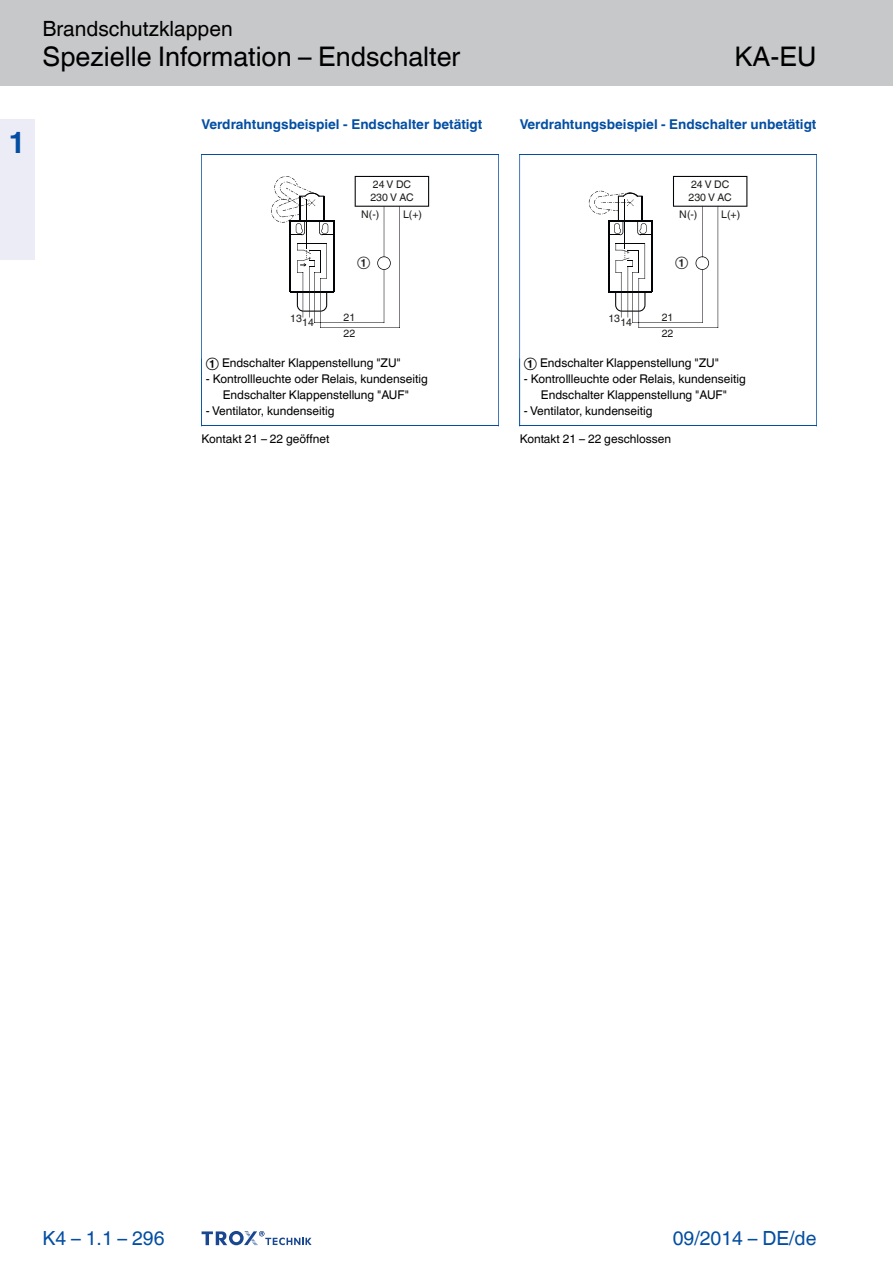
<style>
.page{position:relative;width:893px;height:1263px;background:#fff}
.page>*{position:absolute;margin:0;border:0;box-sizing:border-box;transform-origin:0 0}
.t1{font:700 30px "TROX Helvetica";color:#034ea2}
.t2{font:27px "TROX Helvetica";color:#000}
.t3{font:21px "TROX Helvetica";color:#000}
.t4{font:19.5px "TROX Helvetica";color:#034ea2}
.t5{font:700 13.5px "TROX Helvetica";color:#034ea2}
.t6{font:12px/15.8px "TROX Helvetica";color:#000;text-align:center}
.t7{font:12px "TROX Helvetica";color:#1d1d1b}
.t8{font:10.5px/15.8px "TROX Helvetica";color:#1d1d1b}
</style>
<div class="page">
<div style="left:0;top:0;width:893px;height:85px;background:#c7c8ca"></div>
<div style="left:0;top:119px;width:34px;height:140px;background:#ebecf6"></div>
<svg style="left:202px;top:1231px;width:110px;height:15px"></svg>
<svg style="left:355px;top:176px;width:74px;height:31px"></svg>
<svg style="left:377px;top:256px;width:14px;height:14px"></svg>
<hr style="left:384px;top:206px;width:1px;height:51px;background:#1a171b">
<hr style="left:399px;top:206px;width:1px;height:122px;background:#1a171b">
<hr style="left:384px;top:269px;width:1px;height:54px;background:#1a171b">
<hr style="left:320px;top:327px;width:80px;height:1px;background:#1a171b">
<hr style="left:314px;top:322px;width:70px;height:1px;background:#1a171b">
<hr style="left:320px;top:278px;width:1px;height:50px;background:#1a171b">
<hr style="left:314px;top:272px;width:1px;height:51px;background:#1a171b">
<hr style="left:309px;top:266px;width:1px;height:51px;background:#1a171b">
<hr style="left:303px;top:272px;width:1px;height:45px;background:#1a171b">
<svg style="left:271px;top:176px;width:63px;height:136px"></svg>
<svg style="left:673px;top:176px;width:74px;height:31px"></svg>
<svg style="left:695px;top:256px;width:14px;height:14px"></svg>
<hr style="left:702px;top:206px;width:1px;height:51px;background:#1a171b">
<hr style="left:718px;top:206px;width:1px;height:122px;background:#1a171b">
<hr style="left:702px;top:269px;width:1px;height:54px;background:#1a171b">
<hr style="left:638px;top:327px;width:80px;height:1px;background:#1a171b">
<hr style="left:632px;top:322px;width:70px;height:1px;background:#1a171b">
<hr style="left:638px;top:278px;width:1px;height:50px;background:#1a171b">
<hr style="left:632px;top:272px;width:1px;height:51px;background:#1a171b">
<hr style="left:627px;top:266px;width:1px;height:51px;background:#1a171b">
<hr style="left:621px;top:272px;width:1px;height:45px;background:#1a171b">
<svg style="left:589px;top:190px;width:63px;height:122px"></svg>
<hr style="left:201px;top:154px;width:1px;height:272px;background:#034ea2">
<hr style="left:498px;top:154px;width:1px;height:272px;background:#034ea2">
<hr style="left:201px;top:154px;width:297px;height:1px;background:#034ea2">
<hr style="left:201px;top:426px;width:297px;height:1px;background:#034ea2">
<hr style="left:519px;top:154px;width:1px;height:272px;background:#034ea2">
<hr style="left:816px;top:154px;width:1px;height:272px;background:#034ea2">
<hr style="left:519px;top:154px;width:297px;height:1px;background:#034ea2">
<hr style="left:519px;top:426px;width:297px;height:1px;background:#034ea2">
<h1 class="t1" style="left:8px;top:118px;width:19px">1</h1>
<h3 class="t3" style="left:43px;top:12px;width:192px">Brandschutzklappen</h3>
<h2 class="t2" style="left:43px;top:35px;width:419px">Spezielle Information – Endschalter</h2>
<h2 class="t2" style="left:734px;top:35px;width:84px">KA-EU</h2>
<p class="t5" style="left:202px;top:113px;width:282px">Verdrahtungsbeispiel - Endschalter betätigt</p>
<p class="t5" style="left:520px;top:113px;width:298px">Verdrahtungsbeispiel - Endschalter unbetätigt</p>
<p class="t8" style="left:370px;top:177px;width:45px;line-height:12.6px">24 V DC<br>230 V AC</p>
<p class="t8" style="left:688px;top:177px;width:45px;line-height:12.6px">24 V DC<br>230 V AC</p>
<p class="t8" style="left:361px;top:205px;width:20px">N(-)</p>
<p class="t8" style="left:403px;top:205px;width:20px">L(+)</p>
<p class="t8" style="left:679px;top:205px;width:20px">N(-)</p>
<p class="t8" style="left:721px;top:205px;width:20px">L(+)</p>
<p class="t7" style="left:357px;top:257px;width:15px">ݢ</p>
<p class="t7" style="left:675px;top:257px;width:15px">ݢ</p>
<p class="t8" style="left:290px;top:312px;width:25px">1314</p>
<p class="t8" style="left:344px;top:308px;width:13px">21<br>22</p>
<p class="t8" style="left:608px;top:312px;width:25px">1314</p>
<p class="t8" style="left:662px;top:308px;width:13px">21<br>22</p>
<p class="t6" style="left:206px;top:354px;width:197px">① Endschalter Klappenstellung "ZU"</p>
<p class="t6" style="left:206px;top:370px;width:223px">- Kontrollleuchte oder Relais, kundenseitig<br>Endschalter Klappenstellung "AUF"</p>
<p class="t6" style="left:206px;top:401px;width:130px">- Ventilator, kundenseitig</p>
<p class="t6" style="left:524px;top:354px;width:197px">① Endschalter Klappenstellung "ZU"</p>
<p class="t6" style="left:524px;top:370px;width:223px">- Kontrollleuchte oder Relais, kundenseitig<br>Endschalter Klappenstellung "AUF"</p>
<p class="t6" style="left:524px;top:401px;width:130px">- Ventilator, kundenseitig</p>
<p class="t6" style="left:202px;top:430px;width:129px">Kontakt 21 – 22 geöffnet</p>
<p class="t6" style="left:520px;top:430px;width:153px">Kontakt 21 – 22 geschlossen</p>
<h3 class="t4" style="left:43px;top:1222px;width:124px">K4 – 1.1 – 296</h3>
<h3 class="t4" style="left:673px;top:1222px;width:145px">09/2014 – DE/de</h3>
</div>
